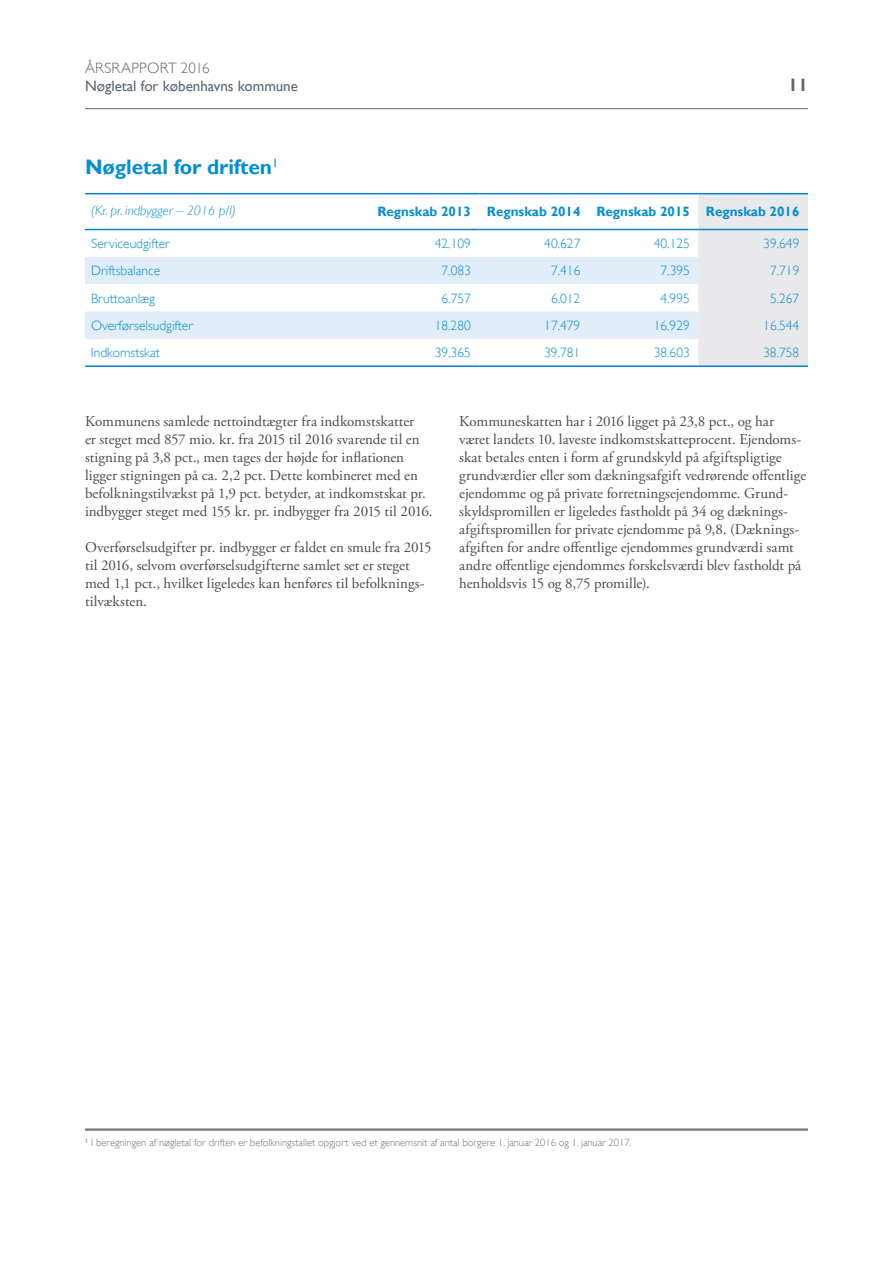
<style>
.page{position:relative;width:893px;height:1263px;background:#fff}
.page>*{position:absolute;margin:0;border:0;box-sizing:border-box;transform-origin:0 0}
.Tabel_overskrift{font:700 21px "Gill Sans";letter-spacing:-.005em;color:#068fd0}
.t1{font:700 18px "Gill Sans";color:#5b6771}
.Brød_10_12{font:15px/18px "Adobe Garamond Pro";color:#4b4c4d}
.side_tekst_venstr{font:15px "Gill Sans";color:#5b6771}
.t2{font:300 15px "Gill Sans";letter-spacing:.015em;color:#5b6771}
.Tabel_Højre_Brød{font:300 13.5px "Gill Sans";color:#068fd0}
.Tabel_Venstre_Brø{font:300 13.5px "Gill Sans";color:#068fd0}
.Tabel_Højre_Brød-2{font:700 13.5px "Gill Sans";color:#068fd0}
.Tabel_Venstre_Brø-2{font:italic 300 13.5px "Gill Sans";color:#068fd0}
.Noter{font:300 10.5px "Gill Sans";color:#6e757f}
</style>
<div class="page">
<div style="left:698px;top:194px;width:110px;height:171px;background:#e9e8ea"></div>
<svg style="left:85px;top:257px;width:613px;height:82px;fill:#e1edf8"></svg>
<hr style="left:85px;top:193px;width:285px;height:1px;background:#0084ca">
<hr style="left:370px;top:193px;width:109px;height:1px;background:#0084ca">
<hr style="left:479px;top:193px;width:110px;height:1px;background:#0084ca">
<hr style="left:589px;top:193px;width:109px;height:1px;background:#0084ca">
<hr style="left:85px;top:229px;width:285px;height:1px;background:#0084ca">
<hr style="left:370px;top:229px;width:109px;height:1px;background:#0084ca">
<hr style="left:479px;top:229px;width:110px;height:1px;background:#0084ca">
<hr style="left:589px;top:229px;width:109px;height:1px;background:#0084ca">
<hr style="left:85px;top:365px;width:285px;height:2px;background:#0084ca">
<hr style="left:370px;top:365px;width:109px;height:2px;background:#0084ca">
<hr style="left:479px;top:365px;width:110px;height:2px;background:#0084ca">
<hr style="left:589px;top:365px;width:109px;height:2px;background:#0084ca">
<hr style="left:698px;top:365px;width:110px;height:2px;background:#0084ca">
<hr style="left:698px;top:193px;width:110px;height:1px;background:#0084ca">
<hr style="left:698px;top:229px;width:110px;height:1px;background:#0084ca">
<hr style="left:85px;top:1128px;width:723px;height:3px;background:#6e757f">
<hr style="left:85px;top:108px;width:723px;height:1px;background:#5b6771">
<p class="t2" style="left:85px;top:60px;width:126px">ÅRSRAPPORT 2016</p>
<p class="side_tekst_venstr" style="left:85px;top:78px;width:214px">Nøgletal for københavns kommune</p>
<p class="Tabel_overskrift" style="left:85px;top:155px;width:195px">Nøgletal for driften<sup>1</sup></p>
<p class="t1" style="left:788px;top:75px;width:21px">11</p>
<p class="Tabel_Venstre_Brø-2" style="left:91px;top:203px;width:146px">(Kr. pr. indbygger – 2016 p/l)</p>
<p class="Tabel_Højre_Brød-2" style="left:377px;top:204px;width:95px">Regnskab 2013</p>
<p class="Tabel_Højre_Brød-2" style="left:487px;top:204px;width:95px">Regnskab 2014</p>
<p class="Tabel_Højre_Brød-2" style="left:596px;top:204px;width:95px">Regnskab 2015</p>
<p class="Tabel_Højre_Brød-2" style="left:706px;top:204px;width:95px">Regnskab 2016</p>
<p class="Tabel_Venstre_Brø" style="left:91px;top:235px;width:80px">Serviceudgifter</p>
<p class="Tabel_Højre_Brød" style="left:435px;top:235px;width:38px">42.109</p>
<p class="Tabel_Højre_Brød" style="left:544px;top:235px;width:38px">40.627</p>
<p class="Tabel_Højre_Brød" style="left:654px;top:235px;width:38px">40.125</p>
<p class="Tabel_Højre_Brød" style="left:763px;top:235px;width:38px">39.649</p>
<p class="Tabel_Venstre_Brø" style="left:91px;top:263px;width:71px">Driftsbalance</p>
<p class="Tabel_Højre_Brød" style="left:441px;top:263px;width:31px">7.083</p>
<p class="Tabel_Højre_Brød" style="left:551px;top:263px;width:31px">7.416</p>
<p class="Tabel_Højre_Brød" style="left:660px;top:263px;width:31px">7.395</p>
<p class="Tabel_Højre_Brød" style="left:770px;top:263px;width:31px">7.719</p>
<p class="Tabel_Venstre_Brø" style="left:91px;top:290px;width:65px">Bruttoanlæg</p>
<p class="Tabel_Højre_Brød" style="left:441px;top:290px;width:31px">6.757</p>
<p class="Tabel_Højre_Brød" style="left:551px;top:290px;width:31px">6.012</p>
<p class="Tabel_Højre_Brød" style="left:660px;top:290px;width:31px">4.995</p>
<p class="Tabel_Højre_Brød" style="left:770px;top:290px;width:31px">5.267</p>
<p class="Tabel_Venstre_Brø" style="left:91px;top:317px;width:103px">Overførselsudgifter</p>
<p class="Tabel_Højre_Brød" style="left:435px;top:317px;width:38px">18.280</p>
<p class="Tabel_Højre_Brød" style="left:544px;top:317px;width:38px">17.479</p>
<p class="Tabel_Højre_Brød" style="left:654px;top:317px;width:38px">16.929</p>
<p class="Tabel_Højre_Brød" style="left:763px;top:317px;width:38px">16.544</p>
<p class="Tabel_Venstre_Brø" style="left:91px;top:345px;width:70px">Indkomstskat</p>
<p class="Tabel_Højre_Brød" style="left:435px;top:345px;width:38px">39.365</p>
<p class="Tabel_Højre_Brød" style="left:544px;top:345px;width:38px">39.781</p>
<p class="Tabel_Højre_Brød" style="left:654px;top:345px;width:38px">38.603</p>
<p class="Tabel_Højre_Brød" style="left:763px;top:345px;width:38px">38.758</p>
<p class="Brød_10_12" style="left:85px;top:413px;width:349px">Kommunens samlede nettoindtægter fra indkomstskatter<br>er steget med 857 mio. kr. fra 2015 til 2016 svarende til en stigning på 3,8 pct., men tages der højde for inflationen ligger stigningen på ca. 2,2 pct. Dette kombineret med en befolkningstilvækst på 1,9 pct. betyder, at indkomstskat pr. indbygger steget med 155 kr. pr. indbygger fra 2015 til 2016.</p>
<p class="Brød_10_12" style="left:85px;top:539px;width:348px">Overførselsudgifter pr. indbygger er faldet en smule fra 2015 til 2016, selvom overførselsudgifterne samlet set er steget med 1,1 pct., hvilket ligeledes kan henføres til befolknings&shy;tilvæksten.</p>
<p class="Brød_10_12" style="left:459px;top:413px;width:349px">Kommuneskatten har i 2016 ligget på 23,8 pct., og har været landets 10. laveste indkomstskatteprocent. Ejendoms&shy;skat betales enten i form af grundskyld på afgiftspligtige grundværdier eller som dækningsafgift vedrørende offentlige ejendomme og på private forretningsejendomme. Grund&shy;skyldspromillen er ligeledes fastholdt på 34 og dæknings&shy;afgiftspromillen for private ejendomme på 9,8. (Dæknings&shy;afgiften for andre offentlige ejendommes grundværdi samt andre offentlige ejendommes forskelsværdi blev fastholdt på henholdsvis 15 og 8,75 promille).</p>
<p class="Noter" style="left:85px;top:1137px;width:548px"><sup>1</sup> I beregningen af nøgletal for driften er befolkningstallet opgjort ved et gennemsnit af antal borgere 1. januar 2016 og 1. januar 2017.</p>
</div>
